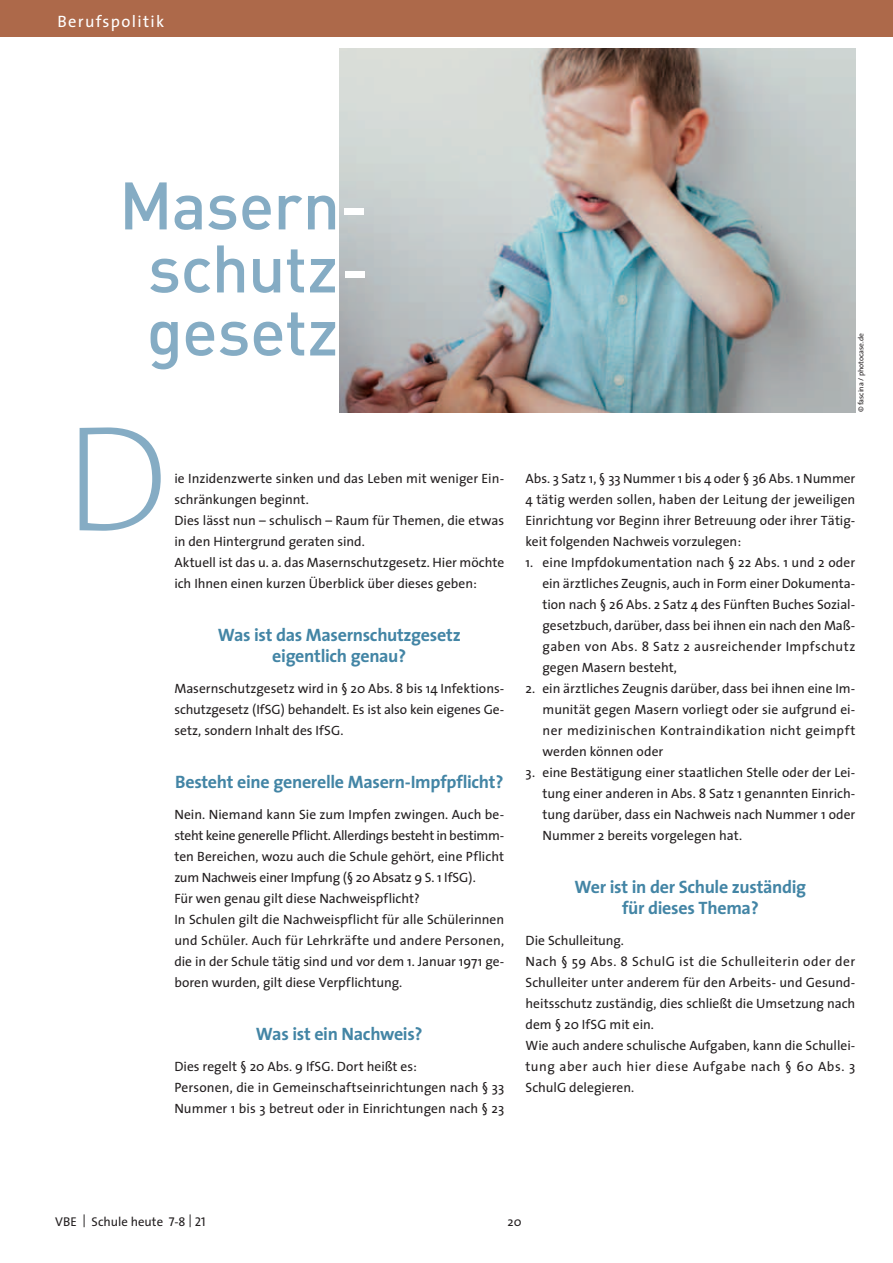
<style>
.page{position:relative;width:893px;height:1263px;background:#fff}
.page>*{position:absolute;margin:0;border:0;box-sizing:border-box;transform-origin:0 0}
.t1{font:200 151.65px "The Sans";color:#85acc4}
.t2{font:500 66px/63px "DIN";letter-spacing:-.01em;color:#85acc4;text-align:center}
.t3{font:700 18px/21px "The Sans";letter-spacing:-.015em;color:#4385a5;text-align:center}
.t4{font:16.5px "The Sans";letter-spacing:.08em;color:#fff}
.t5{font:13.5px/21px "The Sans";color:#231f20;text-align:justify}
.t6{font:12.75px "The Sans";color:#231f20}
.t7{font:7.5px "The Sans";color:#231f20}
.s1{font-family:"The Sans Caps"}
</style>
<div class="page">
<div style="left:0;top:0;width:893px;height:37px;background:#ad694a"></div>
<img style="left:340px;top:49px;width:515px;height:363px">
<p class="t4" style="left:57px;top:8px;width:108px">Berufspolitik</p>
<h2 class="t2" style="left:119px;top:172px;width:251px">Masern&shy;schutz&shy;gesetz</h2>
<h1 class="t1" style="left:64px;top:354px;width:106px">D</h1>
<p class="t5" style="left:174px;top:468px;width:331px;text-align:left">ie Inzidenzwerte sinken und das Leben mit weniger Ein&shy;schränkungen beginnt.<br>Dies lässt nun – schulisch – Raum für Themen, die etwas in den Hintergrund geraten sind.<br>Aktuell ist das u. a. das Masernschutzgesetz. Hier möchte ich Ihnen einen kurzen Überblick über dieses geben:</p>
<h3 class="t3" style="left:218px;top:623px;width:245px">Was ist das Masernschutzgesetz eigentlich genau?</h3>
<p class="t5" style="left:174px;top:678px;width:331px">Masernschutzgesetz wird in § 20 Abs. 8 bis 14 Infektions&shy;schutzgesetz (IfSG) behandelt. Es ist also kein eigenes Ge&shy;setz, sondern Inhalt des IfSG.</p>
<h3 class="t3" style="left:175px;top:770px;width:330px">Besteht eine generelle Masern-Impfpflicht?</h3>
<p class="t5" style="left:174px;top:804px;width:331px;text-align:left">Nein. Niemand kann Sie zum Impfen zwingen. Auch be&shy;steht keine generelle Pflicht. Allerdings besteht in bestimm&shy;ten Bereichen, wozu auch die Schule gehört, eine Pflicht zum Nachweis einer Impfung (§ 20 Absatz 9 S. 1 IfSG).<br>Für wen genau gilt diese Nachweispflicht?<br>In Schulen gilt die Nachweispflicht für alle Schülerinnen und Schüler. Auch für Lehrkräfte und andere Personen, die in der Schule tätig sind und vor dem 1. Januar 1971 ge&shy;boren wurden, gilt diese Verpflichtung.</p>
<h3 class="t3" style="left:256px;top:1022px;width:168px">Was ist ein Nachweis?</h3>
<p class="t5" style="left:174px;top:1056px;width:331px;text-align:left">Dies regelt § 20 Abs. 9 IfSG. Dort heißt es:<br>Personen, die in Gemeinschaftseinrichtungen nach § 33<br>Nummer 1 bis 3 betreut oder in Einrichtungen nach § 23</p>
<p class="t7" style="left:855px;top:412px;width:81px;rotate:-90deg">© fascina / photocase.de</p>
<p class="t5" style="left:525px;top:468px;width:331px">Abs. 3 Satz 1, § 33 Nummer 1 bis 4 oder § 36 Abs. 1 Nummer 4 tätig werden sollen, haben der Leitung der jeweiligen Einrichtung vor Beginn ihrer Betreuung oder ihrer Tätig&shy;keit folgenden Nachweis vorzulegen:</p>
<p class="t5" style="left:542px;top:552px;width:314px;text-indent:-17px">1. eine Impfdokumentation nach § 22 Abs. 1 und 2 oder ein ärztliches Zeugnis, auch in Form einer Dokumenta&shy;tion nach § 26 Abs. 2 Satz 4 des Fünften Buches Sozial&shy;gesetzbuch, darüber, dass bei ihnen ein nach den Maß&shy;gaben von Abs. 8 Satz 2 ausreichender Impfschutz gegen Masern besteht,</p>
<p class="t5" style="left:542px;top:678px;width:314px;text-indent:-17px">2. ein ärztliches Zeugnis darüber, dass bei ihnen eine Im&shy;munität gegen Masern vorliegt oder sie aufgrund ei&shy;ner medizinischen Kontraindikation nicht geimpft werden können oder</p>
<p class="t5" style="left:542px;top:762px;width:314px;text-indent:-17px">3. eine Bestätigung einer staatlichen Stelle oder der Lei&shy;tung einer anderen in Abs. 8 Satz 1 genannten Einrich&shy;tung darüber, dass ein Nachweis nach Nummer 1 oder Nummer 2 bereits vorgelegen hat.</p>
<h3 class="t3" style="left:575px;top:875px;width:233px">Wer ist in der Schule zuständig für dieses Thema?</h3>
<p class="t5" style="left:525px;top:930px;width:331px;text-align:left">Die Schulleitung.<br>Nach § 59 Abs. 8 SchulG ist die Schulleiterin oder der Schulleiter unter anderem für den Arbeits- und Gesund&shy;heitsschutz zuständig, dies schließt die Umsetzung nach dem § 20 IfSG mit ein.<br>Wie auch andere schulische Aufgaben, kann die Schullei&shy;tung aber auch hier diese Aufgabe nach § 60 Abs. 3<br>SchulG delegieren.</p>
<p class="t6" style="left:55px;top:1210px;width:152px">VBE <span class="s1">|</span> Schule heute <span class="s1">7-8 | 21</span></p>
<p class="t6" style="left:508px;top:1210px;width:15px">20</p>
</div>
